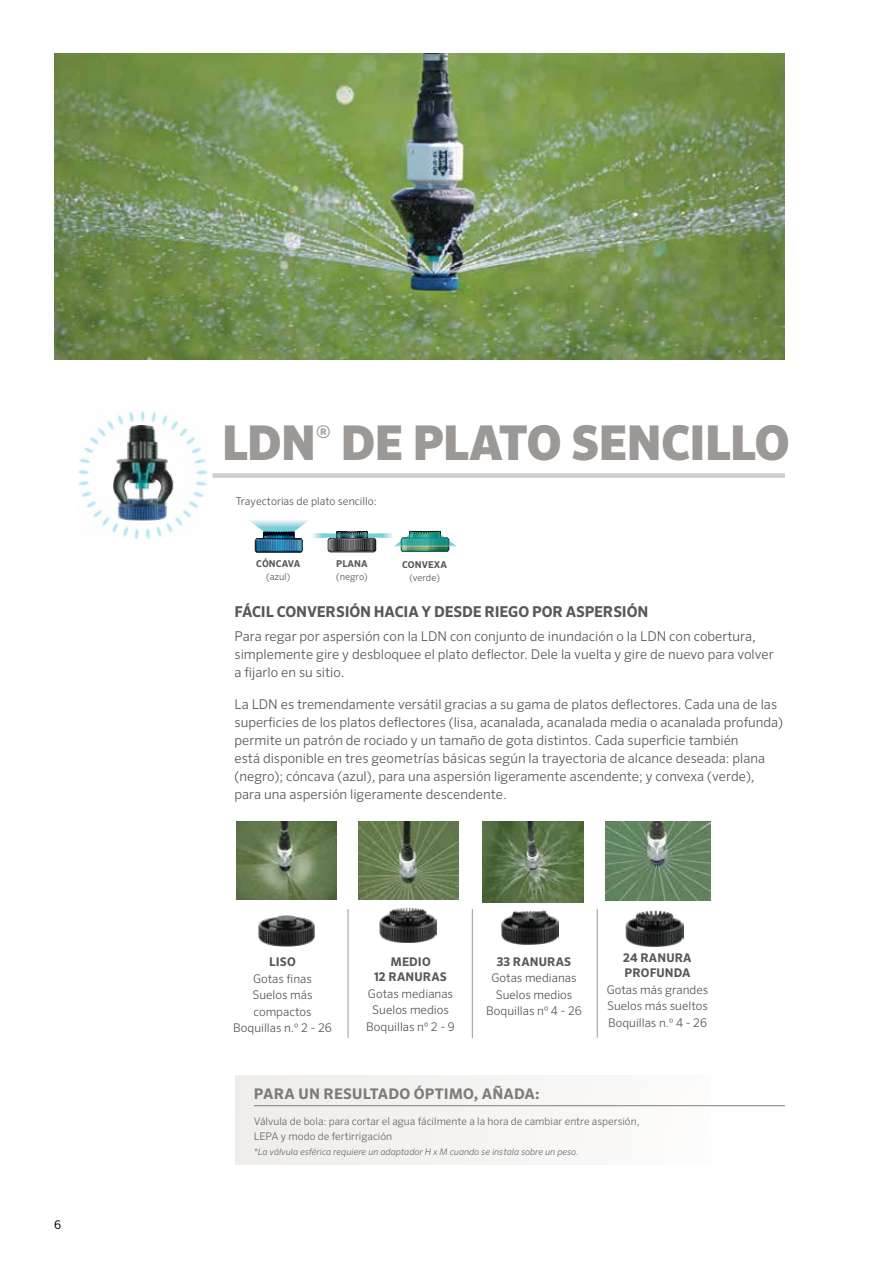
<style>
.page{position:relative;width:893px;height:1263px;background:#fff}
.page>*{position:absolute;margin:0;border:0;box-sizing:border-box;transform-origin:0 0}
.t1{font:900 48px "Sero Pro";letter-spacing:-.02em;color:#9c9896}
.t2{font:500 17.55px "Sero Pro";color:#9c9896}
.t3{font:700 15px "Sero Pro";letter-spacing:-.01em;color:#585956}
.t4{font:700 14.7px "Sero Pro";letter-spacing:.01em;color:#7e7c79}
.t5{font:300 13.5px/18px "Sero Pro";color:#585956}
.t6{font:300 12px/16.5px "Sero Pro";color:#585956;text-align:center}
.t7{font:700 12px/15px "Sero Pro";letter-spacing:.01em;color:#585956;text-align:center}
.t8{font:12px "Sero Pro";color:#000}
.t9{font:300 10.8px "Sero Pro";color:#585956}
.t10{font:300 10.5px/15px "Sero Pro";color:#6a6966}
.t11{font:300 9.45px "Sero Pro";color:#585956}
.t12{font:700 9.45px "Sero Pro";letter-spacing:.01em;color:#585956}
.t13{font:italic 300 9px "Sero Pro";color:#6a6966}
</style>
<div class="page">
<img style="left:54px;top:54px;width:731px;height:305px">
<div style="left:213px;top:473px;width:572px;height:5px;background:#cfcdcb"></div>
<img style="left:259px;top:915px;width:55px;height:31px">
<img style="left:236px;top:821px;width:100px;height:78px">
<img style="left:379px;top:907px;width:58px;height:36px">
<img style="left:358px;top:821px;width:100px;height:78px">
<img style="left:501px;top:910px;width:58px;height:35px">
<img style="left:483px;top:822px;width:100px;height:80px">
<img style="left:626px;top:911px;width:57px;height:36px">
<img style="left:605px;top:822px;width:105px;height:79px">
<div style="left:235px;top:1075px;width:475px;height:90px;background:#f5f4f1"></div>
<hr style="left:254px;top:1105px;width:531px;height:1px;background:#7e7c79">
<hr style="left:348px;top:909px;width:1px;height:129px;background:#9c9896">
<hr style="left:472px;top:909px;width:1px;height:129px;background:#9c9896">
<hr style="left:597px;top:909px;width:1px;height:129px;background:#9c9896">
<img style="left:249px;top:520px;width:208px;height:33px">
<img style="left:78px;top:410px;width:128px;height:128px">
<img style="left:114px;top:425px;width:66px;height:97px">
<p class="t8" style="left:54px;top:1217px;width:9px">6</p>
<h1 class="t1" style="left:222px;top:413px;width:96px">LDN</h1>
<p class="t2" style="left:316px;top:421px;width:16px">®</p>
<h1 class="t1" style="left:340px;top:413px;width:451px">DE PLATO SENCILLO</h1>
<p class="t9" style="left:236px;top:494px;width:143px">Trayectorias de plato sencillo:</p>
<p class="t12" style="left:256px;top:558px;width:46px">CÓNCAVA</p>
<p class="t11" style="left:266px;top:571px;width:25px">(azul)</p>
<p class="t12" style="left:336px;top:558px;width:33px">PLANA</p>
<p class="t11" style="left:336px;top:570px;width:33px">(negro)</p>
<p class="t12" style="left:402px;top:559px;width:46px">CONVEXA</p>
<p class="t11" style="left:409px;top:572px;width:32px">(verde)</p>
<p class="t3" style="left:235px;top:602px;width:415px">FÁCIL CONVERSIÓN HACIA Y DESDE RIEGO POR ASPERSIÓN</p>
<p class="t5" style="left:235px;top:627px;width:541px">Para regar por aspersión con la LDN con conjunto de inundación o la LDN con cobertura, simplemente gire y desbloquee el plato deflector. Dele la vuelta y gire de nuevo para volver a fijarlo en su sitio.</p>
<p class="t5" style="left:235px;top:695px;width:550px">La LDN es tremendamente versátil gracias a su gama de platos deflectores. Cada una de las superficies de los platos deflectores (lisa, acanalada, acanalada media o acanalada profunda) permite un patrón de rociado y un tamaño de gota distintos. Cada superficie también<br>está disponible en tres geometrías básicas según la trayectoria de alcance deseada: plana (negro); cóncava (azul), para una aspersión ligeramente ascendente; y convexa (verde), para una aspersión ligeramente descendente.</p>
<p class="t7" style="left:269px;top:954px;width:28px">LISO</p>
<p class="t6" style="left:233px;top:970px;width:100px">Gotas finas<br>Suelos más compactos<br>Boquillas n.º 2 - 26</p>
<p class="t7" style="left:374px;top:955px;width:74px">MEDIO<br>12 RANURAS</p>
<p class="t6" style="left:366px;top:985px;width:90px">Gotas medianas<br>Suelos medios<br>Boquillas nº 2 - 9</p>
<p class="t7" style="left:497px;top:954px;width:76px">33 RANURAS</p>
<p class="t6" style="left:486px;top:970px;width:97px">Gotas medianas<br>Suelos medios<br>Boquillas nº 4 - 26</p>
<p class="t7" style="left:623px;top:950px;width:70px;text-align:left">24 RANURA<br>PROFUNDA</p>
<p class="t6" style="left:607px;top:981px;width:103px;text-align:justify">Gotas más grandes Suelos más sueltos Boquillas n.º 4 - 26</p>
<p class="t4" style="left:254px;top:1085px;width:287px">PARA UN RESULTADO ÓPTIMO, AÑADA:</p>
<p class="t10" style="left:254px;top:1113px;width:387px">Válvula de bola: para cortar el agua fácilmente a la hora de cambiar entre aspersión,<br>LEPA y modo de fertirrigación</p>
<p class="t13" style="left:254px;top:1146px;width:326px">*La válvula esférica requiere un adaptador H x M cuando se instala sobre un peso.</p>
</div>
